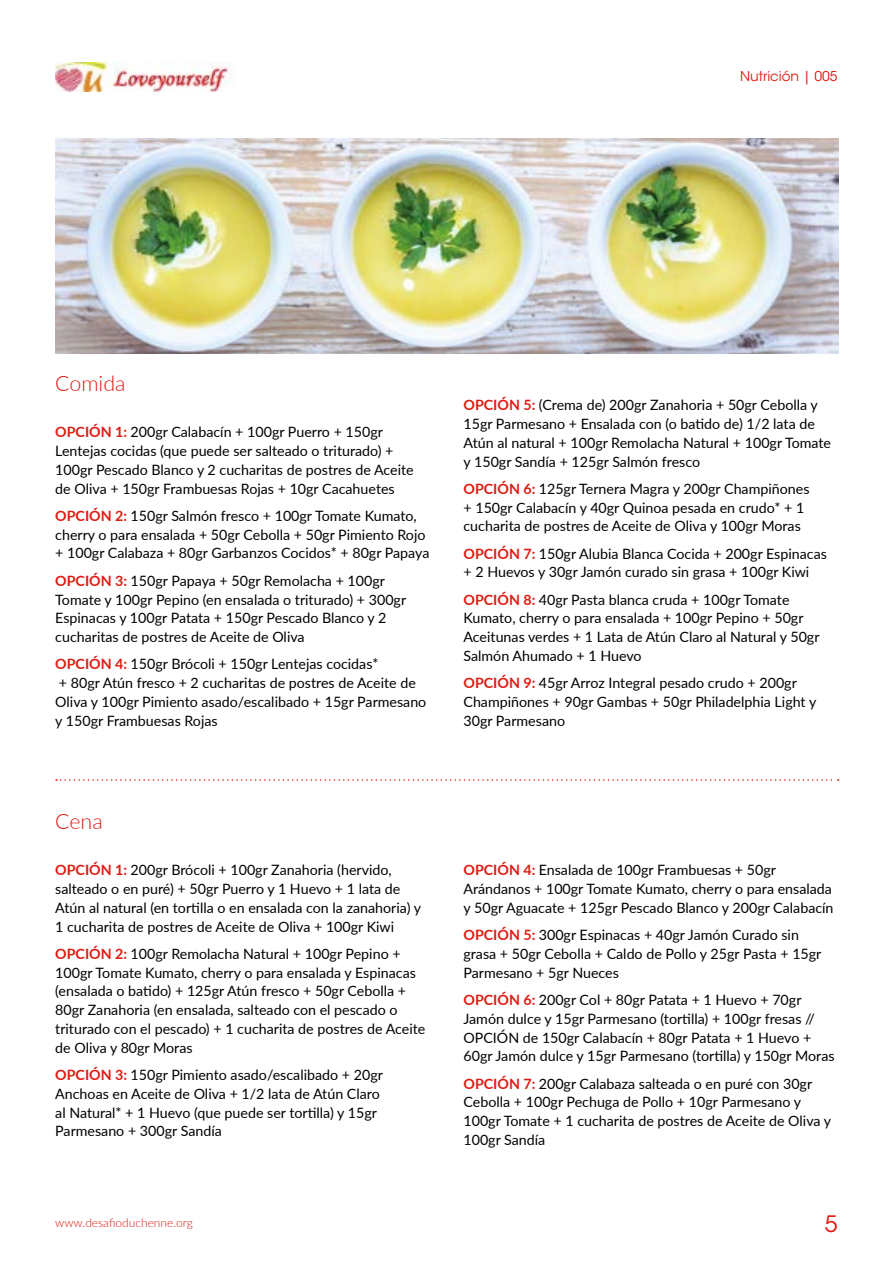
<style>
.page{position:relative;width:893px;height:1263px;background:#fff}
.page>*{position:absolute;margin:0;border:0;box-sizing:border-box;transform-origin:0 0}
.t1{font:22.5px "ITC Avant Garde Std";color:#df1b12}
.t2{font:300 21.3px "Lato";color:#df1b12}
.t3{font:14.25px/18.8px "Lato";color:#000}
.t4{font:13.5px "ITC Avant Garde Std";color:#df1b12}
.t5{font:300 12px "Lato";color:#df1b12}
.s1{font-weight:700;color:#df1b12}
</style>
<div class="page">
<img style="left:55px;top:62px;width:175px;height:30px">
<svg style="left:56px;top:779px;width:783px;height:2px"></svg>
<img style="left:55px;top:139px;width:783px;height:215px">
<p class="t4" style="left:740px;top:68px;width:99px">Nutrición | 005</p>
<h2 class="t2" style="left:55px;top:369px;width:72px">Comida</h2>
<p class="t3" style="left:55px;top:422px;width:360px"><span class="s1">OPCIÓN 1:</span> 200gr Calabacín + 100gr Puerro + 150gr Lentejas cocidas (que puede ser salteado o triturado) + 100gr Pescado Blanco y 2 cucharitas de postres de Aceite de Oliva + 150gr Frambuesas Rojas + 10gr Cacahuetes</p>
<p class="t3" style="left:55px;top:506px;width:376px"><span class="s1">OPCIÓN 2:</span> 150gr Salmón fresco + 100gr Tomate Kumato, cherry o para ensalada + 50gr Cebolla + 50gr Pimiento Rojo + 100gr Calabaza + 80gr Garbanzos Cocidos* + 80gr Papaya</p>
<p class="t3" style="left:55px;top:571px;width:352px"><span class="s1">OPCIÓN 3:</span> 150gr Papaya + 50gr Remolacha + 100gr Tomate y 100gr Pepino (en ensalada o triturado) + 300gr Espinacas y 100gr Patata + 150gr Pescado Blanco y 2 cucharitas de postres de Aceite de Oliva</p>
<p class="t3" style="left:55px;top:654px;width:373px"><span class="s1">OPCIÓN 4:</span> 150gr Brócoli + 150gr Lentejas cocidas*<br>+ 80gr Atún fresco + 2 cucharitas de postres de Aceite de Oliva y 100gr Pimiento asado/escalibado + 15gr Parmesano y 150gr Frambuesas Rojas</p>
<h2 class="t2" style="left:55px;top:807px;width:49px">Cena</h2>
<p class="t3" style="left:55px;top:860px;width:367px"><span class="s1">OPCIÓN 1:</span> 200gr Brócoli + 100gr Zanahoria (hervido, salteado o en puré) + 50gr Puerro y 1 Huevo + 1 lata de Atún al natural (en tortilla o en ensalada con la zanahoria) y 1 cucharita de postres de Aceite de Oliva + 100gr Kiwi</p>
<p class="t3" style="left:55px;top:944px;width:372px"><span class="s1">OPCIÓN 2:</span> 100gr Remolacha Natural + 100gr Pepino + 100gr Tomate Kumato, cherry o para ensalada y Espinacas (ensalada o batido) + 125gr Atún fresco + 50gr Cebolla + 80gr Zanahoria (en ensalada, salteado con el pescado o triturado con el pescado) + 1 cucharita de postres de Aceite de Oliva y 80gr Moras</p>
<p class="t3" style="left:55px;top:1065px;width:329px"><span class="s1">OPCIÓN 3:</span> 150gr Pimiento asado/escalibado + 20gr Anchoas en Aceite de Oliva + 1/2 lata de Atún Claro al Natural* + 1 Huevo (que puede ser tortilla) y 15gr Parmesano + 300gr Sandía</p>
<p class="t3" style="left:463px;top:395px;width:369px"><span class="s1">OPCIÓN 5:</span> (Crema de) 200gr Zanahoria + 50gr Cebolla y 15gr Parmesano + Ensalada con (o batido de) 1/2 lata de Atún al natural + 100gr Remolacha Natural + 100gr Tomate y 150gr Sandía + 125gr Salmón fresco</p>
<p class="t3" style="left:463px;top:479px;width:347px"><span class="s1">OPCIÓN 6:</span> 125gr Ternera Magra y 200gr Champiñones + 150gr Calabacín y 40gr Quinoa pesada en crudo* + 1 cucharita de postres de Aceite de Oliva y 100gr Moras</p>
<p class="t3" style="left:463px;top:543px;width:365px"><span class="s1">OPCIÓN 7:</span> 150gr Alubia Blanca Cocida + 200gr Espinacas + 2 Huevos y 30gr Jamón curado sin grasa + 100gr Kiwi</p>
<p class="t3" style="left:463px;top:589px;width:358px"><span class="s1">OPCIÓN 8:</span> 40gr Pasta blanca cruda + 100gr Tomate Kumato, cherry o para ensalada + 100gr Pepino + 50gr Aceitunas verdes + 1 Lata de Atún Claro al Natural y 50gr Salmón Ahumado + 1 Huevo</p>
<p class="t3" style="left:463px;top:673px;width:354px"><span class="s1">OPCIÓN 9:</span> 45gr Arroz Integral pesado crudo + 200gr<br>Champiñones + 90gr Gambas + 50gr Philadelphia Light y<br>30gr Parmesano</p>
<p class="t3" style="left:463px;top:860px;width:372px"><span class="s1">OPCIÓN 4:</span> Ensalada de 100gr Frambuesas + 50gr<br>Arándanos + 100gr Tomate Kumato, cherry o para ensalada y 50gr Aguacate + 125gr Pescado Blanco y 200gr Calabacín</p>
<p class="t3" style="left:463px;top:925px;width:359px"><span class="s1">OPCIÓN 5:</span> 300gr Espinacas + 40gr Jamón Curado sin grasa + 50gr Cebolla + Caldo de Pollo y 25gr Pasta + 15gr<br>Parmesano + 5gr Nueces</p>
<p class="t3" style="left:463px;top:990px;width:373px"><span class="s1">OPCIÓN 6:</span> 200gr Col + 80gr Patata + 1 Huevo + 70gr Jamón dulce y 15gr Parmesano (tortilla) + 100gr fresas // OPCIÓN de 150gr Calabacín + 80gr Patata + 1 Huevo + 60gr Jamón dulce y 15gr Parmesano (tortilla) y 150gr Moras</p>
<p class="t3" style="left:463px;top:1073px;width:369px"><span class="s1">OPCIÓN 7:</span> 200gr Calabaza salteada o en puré con 30gr Cebolla + 100gr Pechuga de Pollo + 10gr Parmesano y 100gr Tomate + 1 cucharita de postres de Aceite de Oliva y 100gr Sandía</p>
<p class="t5" style="left:55px;top:1214px;width:139px">www.desafioduchenne.org</p>
<h1 class="t1" style="left:825px;top:1210px;width:14px">5</h1>
</div>
